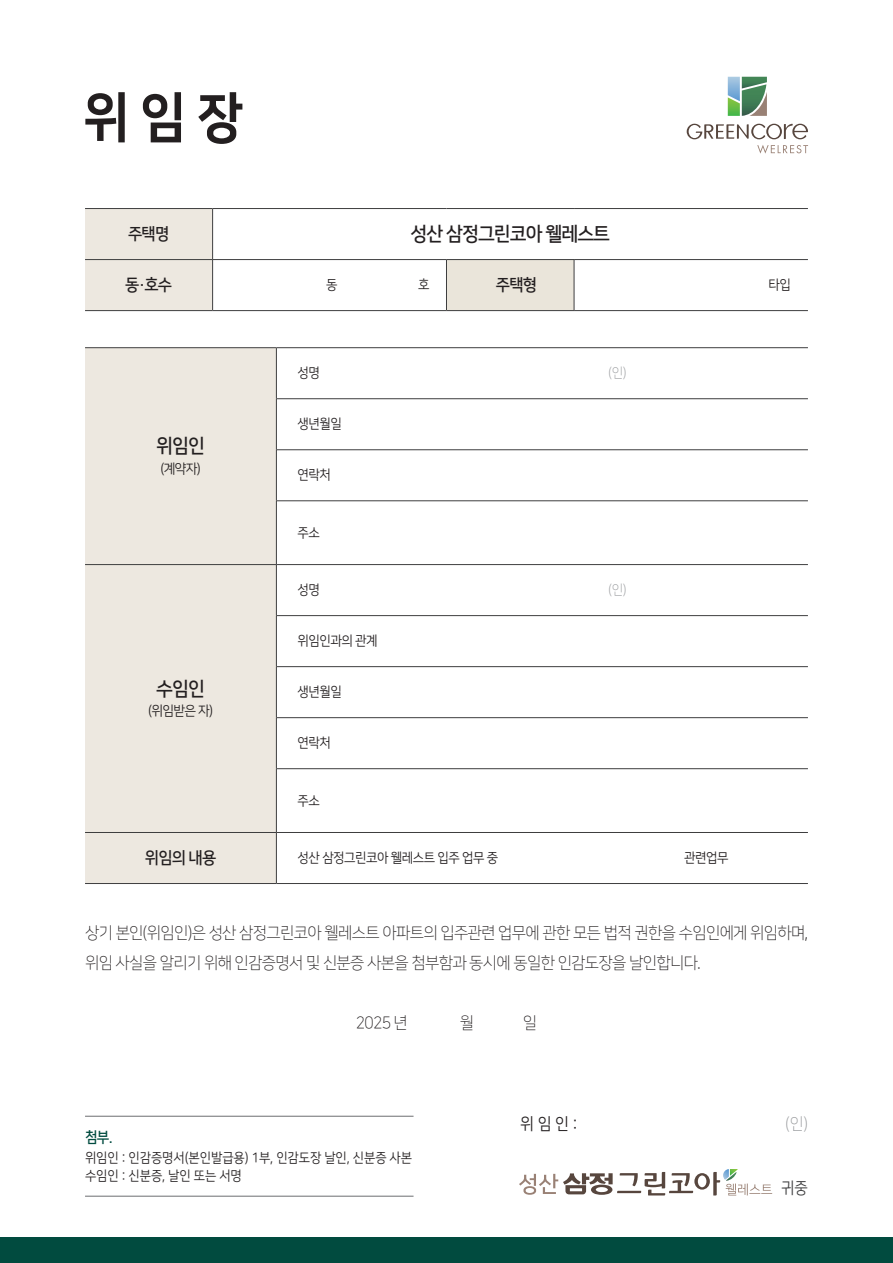
<style>
.page{position:relative;width:893px;height:1263px;background:#fff}
.page>*{position:absolute;margin:0;border:0;box-sizing:border-box;transform-origin:0 0}
.t1{font:54px "Nanum Square OTFEB";color:#231f20;scale:.95 1}
.t2{font:19.5px "Nanum Square OTFB";letter-spacing:-.05em;color:#231f20;scale:.95 1}
.t3{font:16.5px/30px "Nanum Square OTFL";letter-spacing:-.04em;color:#231f20;scale:.95 1}
.t4{font:16.5px "Nanum Square OTFB";letter-spacing:-.05em;color:#231f20;scale:.95 1}
.t5{font:16.5px "Nanum Square OTFR";color:#231f20;scale:.92 1}
.t6{font:16.5px "Nanum Square OTFL";color:#939598;scale:.92 1}
.t7{font:16.05px "Nanum Square OTFR";color:#3e3e3f;scale:.92 1}
.t8{font:15px "Nanum Square OTFB";color:#014b3f;scale:.92 1}
.t9{font:13.5px "Nanum Square OTFR";letter-spacing:-.035em;color:#231f20;scale:.93 1}
.t10{font:13.5px "Nanum Square OTFR";letter-spacing:-.005em;color:#231f20;scale:.92 1}
.t11{font:13.5px "Nanum Square OTFR";letter-spacing:-.035em;color:#231f20;scale:.95 1}
.t12{font:13.5px "Nanum Square OTFL";color:#939598;scale:.93 1}
</style>
<div class="page">
<div style="left:85px;top:348px;width:191px;height:535px;background:#ede8e0"></div>
<hr style="left:85px;top:883px;width:191px;height:1px;background:#3e3e3f">
<hr style="left:85px;top:347px;width:191px;height:1px;background:#3e3e3f">
<hr style="left:276px;top:347px;width:532px;height:1px;background:#3e3e3f">
<hr style="left:276px;top:883px;width:532px;height:1px;background:#3e3e3f">
<hr style="left:276px;top:348px;width:1px;height:50px;background:#3e3e3f">
<hr style="left:276px;top:398px;width:532px;height:1px;background:#3e3e3f">
<hr style="left:276px;top:399px;width:1px;height:51px;background:#3e3e3f">
<hr style="left:276px;top:449px;width:532px;height:1px;background:#3e3e3f">
<hr style="left:276px;top:450px;width:1px;height:51px;background:#3e3e3f">
<hr style="left:276px;top:500px;width:532px;height:1px;background:#3e3e3f">
<hr style="left:276px;top:501px;width:1px;height:63px;background:#3e3e3f">
<hr style="left:85px;top:564px;width:191px;height:1px;background:#3e3e3f">
<hr style="left:276px;top:564px;width:532px;height:1px;background:#3e3e3f">
<hr style="left:276px;top:565px;width:1px;height:50px;background:#3e3e3f">
<hr style="left:276px;top:615px;width:532px;height:1px;background:#3e3e3f">
<hr style="left:276px;top:616px;width:1px;height:50px;background:#3e3e3f">
<hr style="left:276px;top:666px;width:532px;height:1px;background:#3e3e3f">
<hr style="left:276px;top:667px;width:1px;height:50px;background:#3e3e3f">
<hr style="left:276px;top:717px;width:532px;height:1px;background:#3e3e3f">
<hr style="left:276px;top:718px;width:1px;height:50px;background:#3e3e3f">
<hr style="left:276px;top:768px;width:532px;height:1px;background:#3e3e3f">
<hr style="left:276px;top:769px;width:1px;height:63px;background:#3e3e3f">
<hr style="left:85px;top:832px;width:191px;height:1px;background:#3e3e3f">
<hr style="left:276px;top:832px;width:532px;height:1px;background:#3e3e3f">
<hr style="left:276px;top:833px;width:1px;height:50px;background:#3e3e3f">
<div style="left:85px;top:209px;width:127px;height:101px;background:#ede8e0"></div>
<div style="left:446px;top:260px;width:128px;height:51px;background:#eae5da"></div>
<hr style="left:212px;top:209px;width:1px;height:50px;background:#3e3e3f">
<hr style="left:85px;top:259px;width:128px;height:1px;background:#3e3e3f">
<hr style="left:213px;top:259px;width:233px;height:1px;background:#3e3e3f">
<hr style="left:212px;top:260px;width:1px;height:50px;background:#3e3e3f">
<hr style="left:446px;top:259px;width:128px;height:1px;background:#3e3e3f">
<hr style="left:446px;top:260px;width:1px;height:50px;background:#3e3e3f">
<hr style="left:574px;top:259px;width:234px;height:1px;background:#3e3e3f">
<hr style="left:574px;top:260px;width:1px;height:50px;background:#3e3e3f">
<hr style="left:85px;top:208px;width:128px;height:1px;background:#3e3e3f">
<hr style="left:213px;top:208px;width:233px;height:1px;background:#3e3e3f">
<hr style="left:446px;top:208px;width:128px;height:1px;background:#3e3e3f">
<hr style="left:574px;top:208px;width:234px;height:1px;background:#3e3e3f">
<hr style="left:85px;top:310px;width:128px;height:1px;background:#3e3e3f">
<hr style="left:213px;top:310px;width:233px;height:1px;background:#3e3e3f">
<hr style="left:446px;top:310px;width:128px;height:1px;background:#3e3e3f">
<hr style="left:574px;top:310px;width:234px;height:1px;background:#3e3e3f">
<hr style="left:85px;top:1196px;width:329px;height:1px;background:#6c6d70">
<hr style="left:85px;top:1116px;width:329px;height:1px;background:#6c6d70">
<div style="left:0;top:1237px;width:893px;height:26px;background:#014b3f"></div>
<svg style="left:687px;top:124px;width:121px;height:15px"></svg>
<svg style="left:727px;top:76px;width:40px;height:40px"></svg>
<svg style="left:728px;top:77px;width:39px;height:39px;background:#75a285"></svg>
<svg style="left:757px;top:145px;width:51px;height:9px"></svg>
<svg style="left:519px;top:1169px;width:253px;height:26px"></svg>
<p class="t1" style="left:83px;top:88px;width:171px">위 임 장</p>
<p class="t4" style="left:128px;top:225px;width:45px">주택명</p>
<p class="t2" style="left:411px;top:223px;width:212px">성산 삼정그린코아 웰레스트</p>
<p class="t4" style="left:125px;top:276px;width:51px">동·호수</p>
<p class="t9" style="left:326px;top:278px;width:14px">동</p>
<p class="t9" style="left:418px;top:278px;width:14px">호</p>
<p class="t4" style="left:496px;top:276px;width:45px">주택형</p>
<p class="t9" style="left:768px;top:278px;width:26px">타입</p>
<p class="t2" style="left:156px;top:436px;width:53px">위임인</p>
<p class="t11" style="left:160px;top:462px;width:44px">(계약자)</p>
<p class="t2" style="left:156px;top:678px;width:53px">수임인</p>
<p class="t11" style="left:148px;top:704px;width:70px">(위임받은 자)</p>
<p class="t9" style="left:298px;top:366px;width:26px">성명</p>
<p class="t12" style="left:608px;top:366px;width:21px">(인)</p>
<p class="t9" style="left:298px;top:417px;width:49px">생년월일</p>
<p class="t9" style="left:298px;top:468px;width:37px">연락처</p>
<p class="t9" style="left:298px;top:525px;width:26px">주소</p>
<p class="t9" style="left:298px;top:583px;width:26px">성명</p>
<p class="t12" style="left:608px;top:583px;width:21px">(인)</p>
<p class="t9" style="left:298px;top:634px;width:88px">위임인과의 관계</p>
<p class="t9" style="left:298px;top:685px;width:49px">생년월일</p>
<p class="t9" style="left:298px;top:736px;width:37px">연락처</p>
<p class="t9" style="left:298px;top:793px;width:26px">주소</p>
<p class="t4" style="left:145px;top:849px;width:77px">위임의 내용</p>
<p class="t9" style="left:298px;top:851px;width:217px">성산 삼정그린코아 웰레스트 입주 업무 중</p>
<p class="t9" style="left:684px;top:851px;width:49px">관련업무</p>
<p class="t3" style="left:85px;top:918px;width:762px">상기 본인(위임인)은 성산 삼정그린코아 웰레스트 아파트의 입주관련 업무에 관한 모든 법적 권한을 수임인에게 위임하며, 위임 사실을 알리기 위해 인감증명서 및 신분증 사본을 첨부함과 동시에 동일한 인감도장을 날인합니다.</p>
<p class="t3" style="left:356px;top:1008px;width:56px">2025 년</p>
<p class="t3" style="left:460px;top:1008px;width:17px">월</p>
<p class="t3" style="left:523px;top:1008px;width:17px">일</p>
<p class="t8" style="left:85px;top:1129px;width:32px">첨부.</p>
<p class="t10" style="left:85px;top:1150px;width:357px">위임인 : 인감증명서(본인발급용) 1부, 인감도장 날인, 신분증 사본</p>
<p class="t10" style="left:85px;top:1168px;width:172px">수임인 : 신분증, 날인 또는 서명</p>
<p class="t5" style="left:520px;top:1115px;width:63px">위 임 인 :</p>
<p class="t6" style="left:785px;top:1115px;width:26px">(인)</p>
<p class="t7" style="left:781px;top:1179px;width:31px">귀중</p>
</div>
